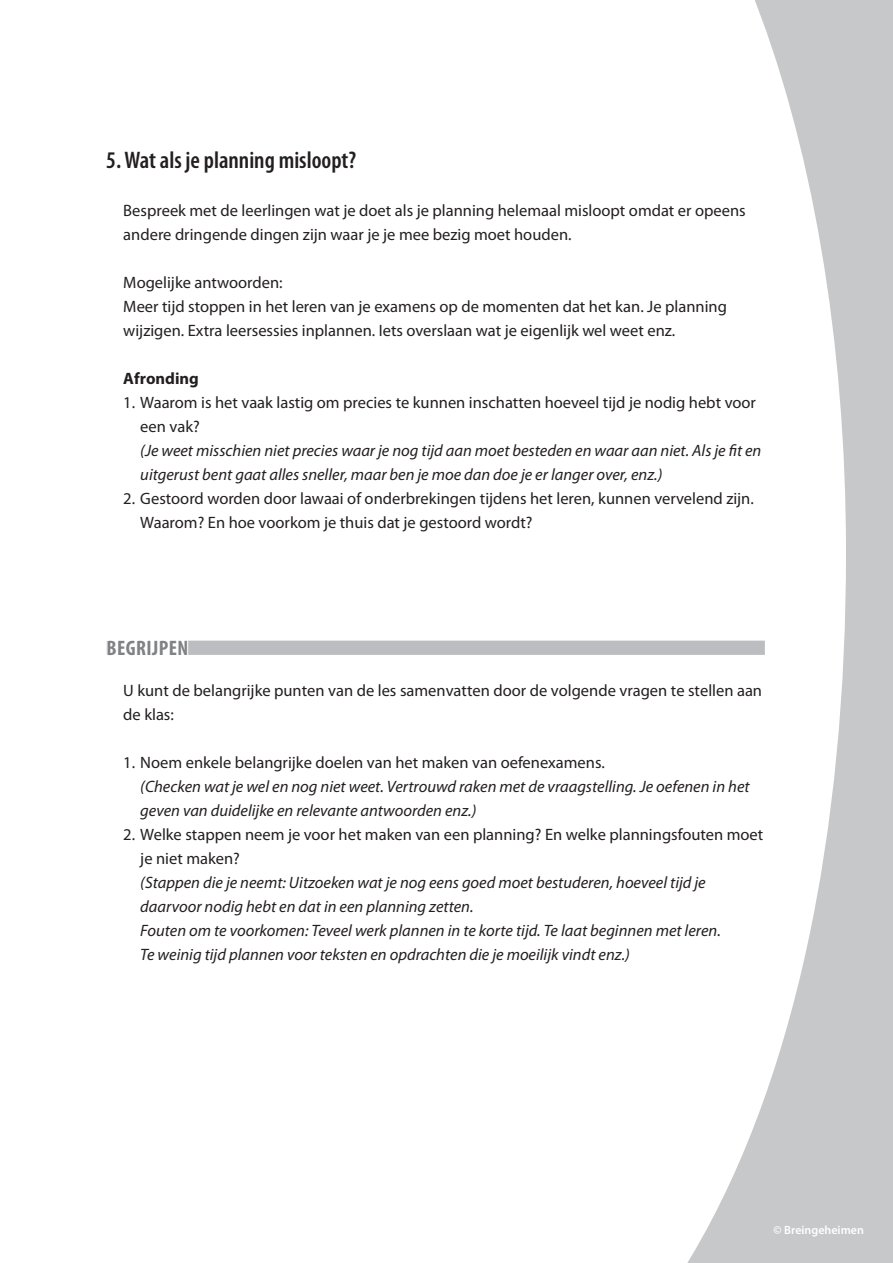
<style>
.page{position:relative;width:893px;height:1263px;background:#fff}
.page>*{position:absolute;margin:0;border:0;box-sizing:border-box;transform-origin:0 0}
.t1{font:600 condensed 24px "Myriad Pro";color:#231f20}
.t2{font:700 condensed 21px "Myriad Pro";letter-spacing:.02em;color:#808285}
.t3{font:16.5px/24px "Myriad Pro";color:#231f20}
.t4{font:italic 16.5px/24px "Myriad Pro";color:#231f20}
.t5{font:700 16.5px "Myriad Pro";color:#231f20}
.t6{font:600 12px "Myriad Pro";color:#fff}
</style>
<div class="page">
<svg style="left:679px;top:0;width:214px;height:1263px"></svg>
<div style="left:106px;top:641px;width:659px;height:14px;background:#bcbdc0"></div>
<div style="left:106px;top:639px;width:82px;height:18px;background:#fff"></div>
<h1 class="t1" style="left:106px;top:147px;width:251px">5. Wat als je planning misloopt?</h1>
<p class="t3" style="left:123px;top:199px;width:624px">Bespreek met de leerlingen wat je doet als je planning helemaal misloopt omdat er opeens andere dringende dingen zijn waar je je mee bezig moet houden.</p>
<p class="t3" style="left:123px;top:271px;width:605px">Mogelijke antwoorden:<br>Meer tijd stoppen in het leren van je examens op de momenten dat het kan. Je planning wijzigen. Extra leersessies inplannen. Iets overslaan wat je eigenlijk wel weet enz.</p>
<p class="t5" style="left:123px;top:369px;width:77px">Afronding</p>
<p class="t3" style="left:140px;top:391px;width:617px;text-indent:-17px">1. Waarom is het vaak lastig om precies te kunnen inschatten hoeveel tijd je nodig hebt voor een vak?</p>
<p class="t4" style="left:140px;top:439px;width:623px">(Je weet misschien niet precies waar je nog tijd aan moet besteden en waar aan niet. Als je fit en uitgerust bent gaat alles sneller, maar ben je moe dan doe je er langer over, enz.)</p>
<p class="t3" style="left:140px;top:487px;width:615px;text-indent:-17px">2. Gestoord worden door lawaai of onderbrekingen tijdens het leren, kunnen vervelend zijn.<br>Waarom? En hoe voorkom je thuis dat je gestoord wordt?</p>
<p class="t2" style="left:107px;top:636px;width:83px">BEGRIJPEN</p>
<p class="t3" style="left:123px;top:679px;width:640px">U kunt de belangrijke punten van de les samenvatten door de volgende vragen te stellen aan de klas:</p>
<p class="t3" style="left:123px;top:751px;width:483px">1. Noem enkele belangrijke doelen van het maken van oefenexamens.</p>
<p class="t4" style="left:140px;top:775px;width:611px">(Checken wat je wel en nog niet weet. Vertrouwd raken met de vraagstelling. Je oefenen in het geven van duidelijke en relevante antwoorden enz.)</p>
<p class="t3" style="left:140px;top:823px;width:624px;text-indent:-17px">2. Welke stappen neem je voor het maken van een planning? En welke planningsfouten moet je niet maken?</p>
<p class="t4" style="left:140px;top:871px;width:582px">(Stappen die je neemt: Uitzoeken wat je nog eens goed moet bestuderen, hoeveel tijd je daarvoor nodig hebt en dat in een planning zetten.<br>Fouten om te voorkomen: Teveel werk plannen in te korte tijd. Te laat beginnen met leren.<br>Te weinig tijd plannen voor teksten en opdrachten die je moeilijk vindt enz.)</p>
<p class="t6" style="left:774px;top:1223px;width:92px">© Breingeheimen</p>
</div>
